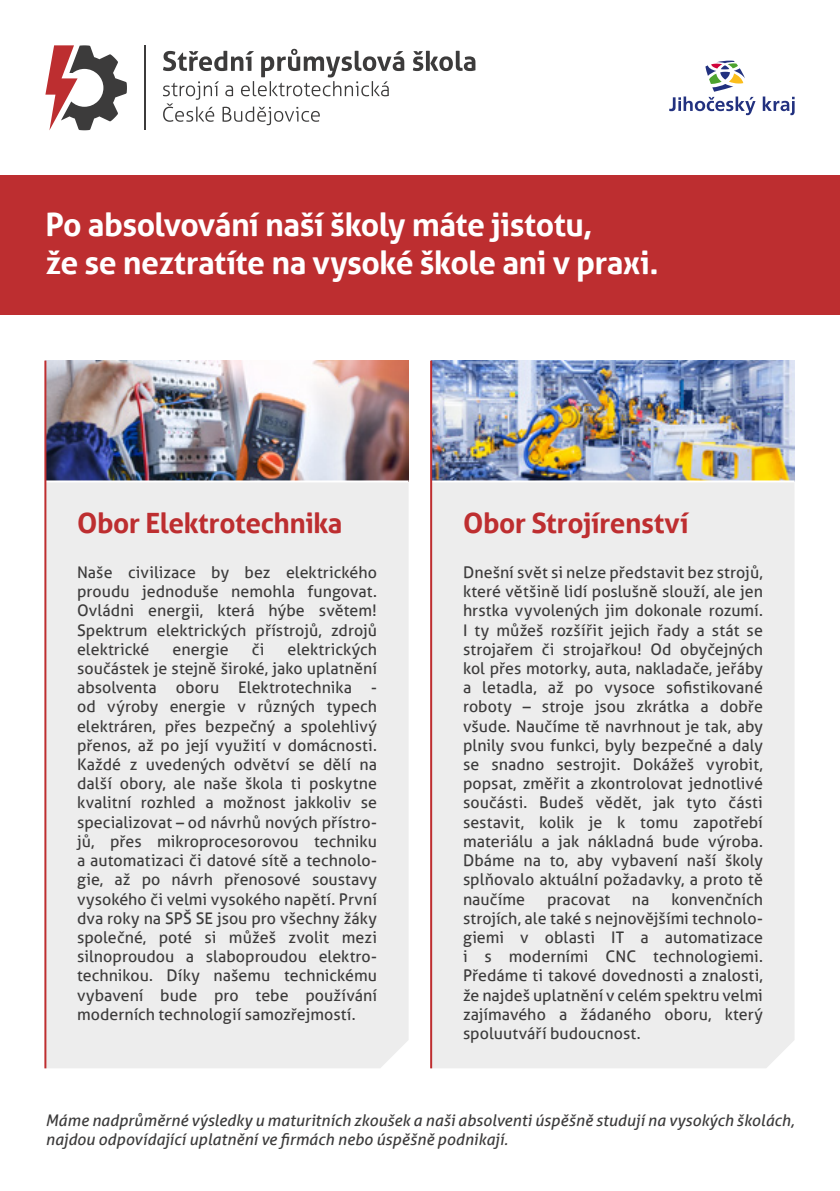
<style>
.page{position:relative;width:840px;height:1191px;background:#fff}
.page>*{position:absolute;margin:0;border:0;box-sizing:border-box;transform-origin:0 0}
.t1{font:700 32px/38.4px "Aller";letter-spacing:-.015em;color:#fff}
.t2{font:700 28px "Aller";letter-spacing:-.015em;color:#bd2e30}
.t3{font:700 28px "Aller";letter-spacing:-.015em;color:#be2e30}
.t4{font:16px/19.2px "Aller";letter-spacing:.005em;color:#3c3b3b;text-align:justify}
.t5{font:italic 16px/19.2px "Aller";color:#3c3b3b}
</style>
<div class="page">
<div style="left:0;top:175px;width:839px;height:140px;background:#bd2e30"></div>
<hr style="left:144px;top:45px;width:2px;height:85px;background:#3c3b3b">
<svg style="left:413px;top:51px;width:62px;height:20px"></svg>
<svg style="left:163px;top:49px;width:241px;height:76px"></svg>
<svg style="left:45px;top:45px;width:82px;height:85px"></svg>
<div style="left:46px;top:482px;width:362px;height:586px;background:#ededed"></div>
<img style="left:46px;top:360px;width:362px;height:120px">
<hr style="left:44px;top:360px;width:2px;height:708px;background:#be2e30">
<div style="left:432px;top:482px;width:362px;height:586px;background:#ededed"></div>
<img style="left:432px;top:360px;width:362px;height:120px">
<hr style="left:430px;top:360px;width:2px;height:708px;background:#be2e30">
<svg style="left:762px;top:96px;width:32px;height:19px"></svg>
<svg style="left:669px;top:60px;width:86px;height:55px"></svg>
<h1 class="t1" style="left:45px;top:205px;width:614px">Po absolvování naší školy máte jistotu,<br>že se neztratíte na vysoké škole ani v praxi.</h1>
<h2 class="t2" style="left:77px;top:506px;width:267px">Obor Elektrotechnika</h2>
<p class="t4" style="left:77px;top:562px;width:301px">Naše civilizace by bez elektrického proudu jednoduše nemohla fungovat.<br>Ovládni energii, která hýbe světem!<br>Spektrum elektrických přístrojů, zdrojů elektrické</p>
<p class="t4" style="left:77px;top:639px;width:301px;text-indent:210px">elektrických součástek je stejně široké, jako uplatnění absolventa oboru Elektrotechnika - od výroby energie v různých typech elektráren, přes bezpečný a spolehlivý přenos, až po její využití v domácnosti.<br>Každé z uvedených odvětví se dělí na další obory, ale naše škola ti poskytne kvalitní rozhled a možnost jakkoliv se specializovat – od návrhů nových přístro&shy;jů, přes mikroprocesorovou techniku a automatizaci či datové sítě a technolo&shy;gie, až po návrh přenosové soustavy vysokého či velmi vysokého napětí. První dva roky na SPŠ SE jsou pro všechny žáky společné, poté si můžeš zvolit mezi silnoproudou a slaboproudou elektro&shy;technikou. Díky našemu technickému vybavení bude pro tebe používání moderních technologií samozřejmostí.</p>
<p class="t4" style="left:172px;top:639px;width:58px">energie</p>
<p class="t4" style="left:252px;top:639px;width:14px">či</p>
<h2 class="t3" style="left:462px;top:506px;width:227px">Obor Strojírenství</h2>
<p class="t4" style="left:462px;top:562px;width:301px">Dnešní svět si nelze představit bez strojů, které většině lidí poslušně slouží, ale jen hrstka vyvolených jim dokonale rozumí.<br>I ty můžeš rozšířit jejich řady a stát se strojařem či strojařkou! Od obyčejných kol přes motorky, auta, nakladače, jeřáby a letadla, až po vysoce sofistikované roboty – stroje jsou zkrátka a dobře všude. Naučíme tě navrhnout je tak, aby plnily svou funkci, byly bezpečné a daly se snadno sestrojit. Dokážeš vyrobit, popsat, změřit a zkontrolovat jednotlivé součásti. Budeš vědět, jak tyto části sestavit, kolik je k tomu zapotřebí materiálu a jak nákladná bude výroba.<br>Dbáme na to, aby vybavení naší školy splňovalo aktuální požadavky, a proto tě naučíme</p>
<p class="t4" style="left:462px;top:889px;width:301px;text-indent:208px">konvenčních strojích, ale také s nejnovějšími technolo&shy;giemi v oblasti IT a automatizace i s moderními CNC technologiemi.<br>Předáme ti takové dovednosti a znalosti, že najdeš uplatnění v celém spektru velmi zajímavého a žádaného oboru, který spoluutváří budoucnost.</p>
<p class="t4" style="left:546px;top:889px;width:65px">pracovat</p>
<p class="t4" style="left:631px;top:889px;width:19px">na</p>
<p class="t5" style="left:45px;top:1110px;width:750px">Máme nadprůměrné výsledky u maturitních zkoušek a naši absolventi úspěšně studují na vysokých školách, najdou odpovídající uplatnění ve firmách nebo úspěšně podnikají.</p>
</div>
